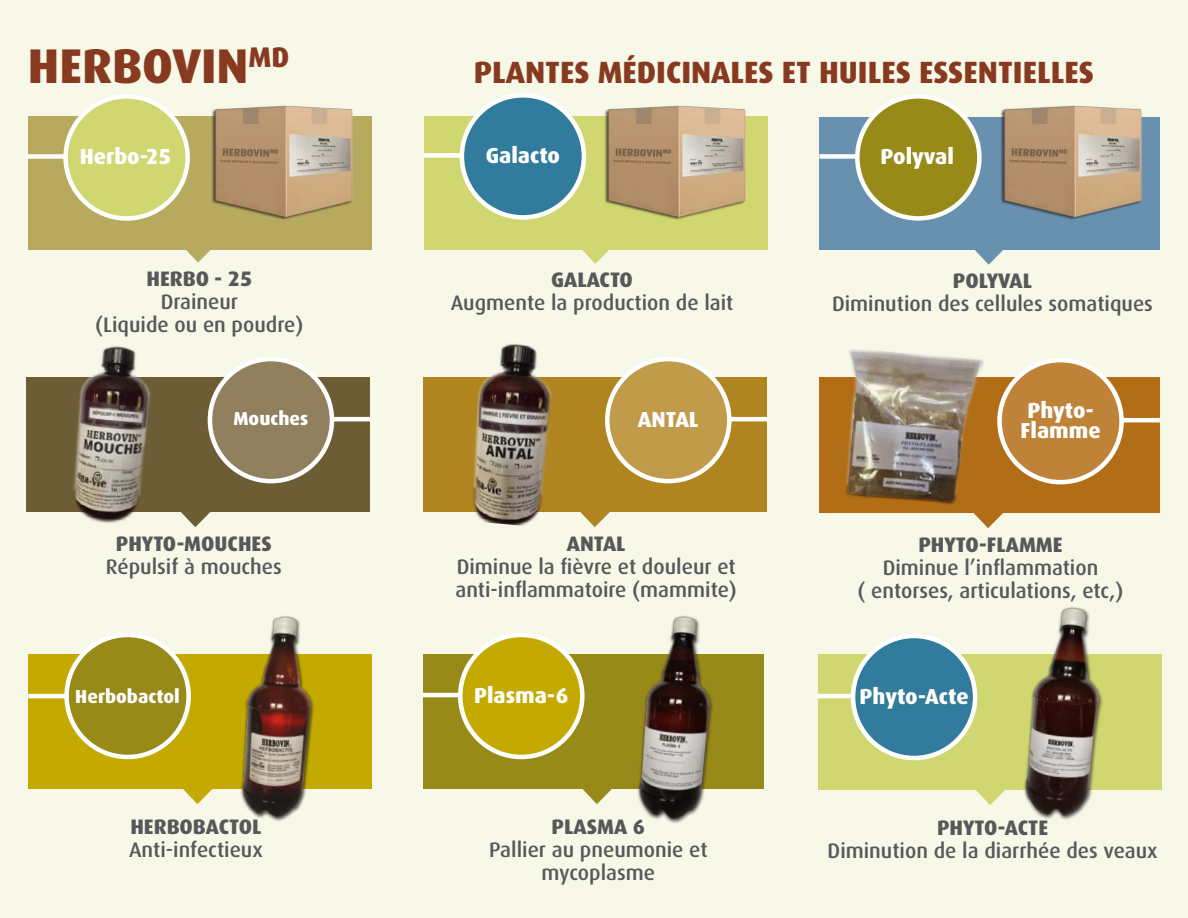
<style>
.page{position:relative;width:1188px;height:918px;background:#f7f8e8}
.page>*{position:absolute;margin:0;border:0;box-sizing:border-box;transform-origin:0 0}
.t1{font:800 48.75px "Dax";color:#873a1f}
.t2{font:800 30.75px "Dax";color:#873a1f}
.t3{font:800 21.75px/20.2px "Dax";color:#fff;text-align:center}
.t4{font:500 21px/23.1px "Dax";color:#58585a;text-align:center}
.t5{font:800 21px "Dax";color:#58585a}
.t6{font:800 18.75px "Dax";color:#fff}
</style>
<div class="page">
<svg style="left:151px;top:249px;width:96px;height:14px"></svg>
<div style="left:28px;top:116px;width:344px;height:133px;background:#b7a95d"></div>
<div style="left:28px;top:154px;width:37px;height:5px;background:#fff"></div>
<div style="left:66px;top:96px;width:122px;height:122px;background:#d1d770;border-radius:50%"></div>
<div style="left:63px;top:94px;width:127px;height:127px;border:4px solid #fff;border-radius:50%"></div>
<svg style="left:183px;top:789px;width:30px;height:15px"></svg>
<div style="left:28px;top:654px;width:344px;height:135px;background:#c4aa00"></div>
<hr style="left:28px;top:694px;width:37px;height:4px;background:#fff">
<div style="left:67px;top:635px;width:122px;height:122px;background:#988a19;border-radius:50%"></div>
<div style="left:64px;top:633px;width:127px;height:126px;border:4px solid #fff;border-radius:50%"></div>
<svg style="left:548px;top:249px;width:96px;height:15px"></svg>
<div style="left:424px;top:116px;width:344px;height:133px;background:#d1d770"></div>
<div style="left:424px;top:153px;width:37px;height:5px;background:#fff"></div>
<div style="left:462px;top:95px;width:122px;height:122px;background:#317b9c;border-radius:50%"></div>
<div style="left:460px;top:93px;width:126px;height:127px;border:4px solid #fff;border-radius:50%"></div>
<svg style="left:582px;top:789px;width:30px;height:15px"></svg>
<div style="left:423px;top:654px;width:341px;height:135px;background:#988a19"></div>
<hr style="left:423px;top:693px;width:37px;height:4px;background:#fff">
<div style="left:460px;top:635px;width:122px;height:122px;background:#c4aa00;border-radius:50%"></div>
<div style="left:458px;top:633px;width:127px;height:126px;border:4px solid #fff;border-radius:50%"></div>
<img style="left:637px;top:616px;width:76px;height:207px">
<svg style="left:942px;top:249px;width:96px;height:16px"></svg>
<div style="left:819px;top:117px;width:341px;height:132px;background:#6791ae"></div>
<div style="left:819px;top:154px;width:38px;height:5px;background:#fff"></div>
<div style="left:857px;top:96px;width:122px;height:122px;background:#988a19;border-radius:50%"></div>
<div style="left:855px;top:94px;width:127px;height:127px;border:4px solid #fff;border-radius:50%"></div>
<img style="left:211px;top:105px;width:142px;height:115px">
<img style="left:583px;top:105px;width:163px;height:115px">
<img style="left:980px;top:105px;width:162px;height:115px">
<svg style="left:976px;top:790px;width:20px;height:15px"></svg>
<div style="left:818px;top:654px;width:343px;height:136px;background:#d1d770"></div>
<hr style="left:818px;top:694px;width:37px;height:4px;background:#fff">
<div style="left:853px;top:636px;width:122px;height:122px;background:#317b9c;border-radius:50%"></div>
<div style="left:851px;top:634px;width:126px;height:126px;border:4px solid #fff;border-radius:50%"></div>
<img style="left:996px;top:607px;width:107px;height:213px">
<svg style="left:201px;top:512px;width:9px;height:10px"></svg>
<div style="left:26px;top:377px;width:344px;height:135px;background:#6d5d35"></div>
<img style="left:73px;top:346px;width:128px;height:181px">
<svg style="left:593px;top:512px;width:17px;height:15px"></svg>
<div style="left:424px;top:377px;width:343px;height:135px;background:#b0851f"></div>
<img style="left:473px;top:344px;width:120px;height:182px">
<svg style="left:982px;top:513px;width:21px;height:15px"></svg>
<div style="left:819px;top:377px;width:340px;height:136px;background:#b26e16"></div>
<img style="left:845px;top:349px;width:140px;height:173px">
<hr style="left:333px;top:417px;width:37px;height:4px;background:#fff">
<div style="left:210px;top:359px;width:122px;height:122px;background:#90805d;border-radius:50%"></div>
<div style="left:208px;top:357px;width:126px;height:126px;border:4px solid #fff;border-radius:50%"></div>
<hr style="left:731px;top:417px;width:37px;height:4px;background:#fff">
<div style="left:607px;top:359px;width:122px;height:122px;background:#c09b4a;border-radius:50%"></div>
<div style="left:605px;top:357px;width:127px;height:126px;border:4px solid #fff;border-radius:50%"></div>
<hr style="left:1123px;top:418px;width:37px;height:4px;background:#fff">
<div style="left:1000px;top:360px;width:122px;height:122px;background:#be8338;border-radius:50%"></div>
<div style="left:997px;top:358px;width:127px;height:126px;border:4px solid #fff;border-radius:50%"></div>
<img style="left:240px;top:616px;width:74px;height:205px">
<div style="left:1126px;top:79px;width:54px;height:28px;background:#f7f8e8"></div>
<h1 class="t1" style="left:28px;top:38px;width:263px">HERBOVIN<sup>MD</sup></h1>
<h2 class="t2" style="left:474px;top:54px;width:622px">PLANTES MÉDICINALES ET HUILES ESSENTIELLES</h2>
<p class="t3" style="left:80px;top:147px;width:93px">Herbo-25</p>
<p class="t5" style="left:147px;top:267px;width:107px">HERBO - 25</p>
<p class="t4" style="left:95px;top:291px;width:210px">Draineur<br>(Liquide ou en poudre)</p>
<p class="t3" style="left:486px;top:146px;width:76px">Galacto</p>
<p class="t5" style="left:551px;top:268px;width:83px">GALACTO</p>
<p class="t4" style="left:451px;top:292px;width:284px">Augmente la production de lait</p>
<p class="t3" style="left:881px;top:147px;width:75px">Polyval</p>
<p class="t5" style="left:953px;top:269px;width:81px">POLYVAL</p>
<p class="t4" style="left:832px;top:293px;width:322px">Diminution des cellules somatiques</p>
<p class="t6" style="left:233px;top:408px;width:76px">Mouches</p>
<p class="t3" style="left:638px;top:410px;width:62px">ANTAL</p>
<p class="t3" style="left:1020px;top:400px;width:82px">Phyto-<br>Flamme</p>
<p class="t5" style="left:116px;top:532px;width:157px">PHYTO-MOUCHES</p>
<p class="t4" style="left:106px;top:555px;width:177px">Répulsif à mouches</p>
<p class="t6" style="left:75px;top:686px;width:106px">Herbobactol</p>
<p class="t5" style="left:130px;top:815px;width:133px">HERBOBACTOL</p>
<p class="t4" style="left:129px;top:839px;width:135px">Anti-infectieux</p>
<p class="t5" style="left:567px;top:532px;width:60px">ANTAL</p>
<p class="t4" style="left:455px;top:555px;width:283px;text-align:left">Diminue la fièvre et douleur et anti-inflammatoire (mammite)</p>
<p class="t3" style="left:474px;top:685px;width:96px">Plasma-6</p>
<p class="t5" style="left:552px;top:815px;width:95px">PLASMA 6</p>
<p class="t4" style="left:489px;top:839px;width:220px">Pallier au pneumonie et mycoplasme</p>
<p class="t5" style="left:918px;top:533px;width:146px">PHYTO-FLAMME</p>
<p class="t4" style="left:858px;top:556px;width:268px">Diminue l’inflammation<br>( entorses, articulations, etc,)</p>
<p class="t3" style="left:860px;top:686px;width:111px">Phyto-Acte</p>
<p class="t5" style="left:937px;top:816px;width:113px">PHYTO-ACTE</p>
<p class="t4" style="left:828px;top:840px;width:332px">Diminution de la diarrhée des veaux</p>
</div>
